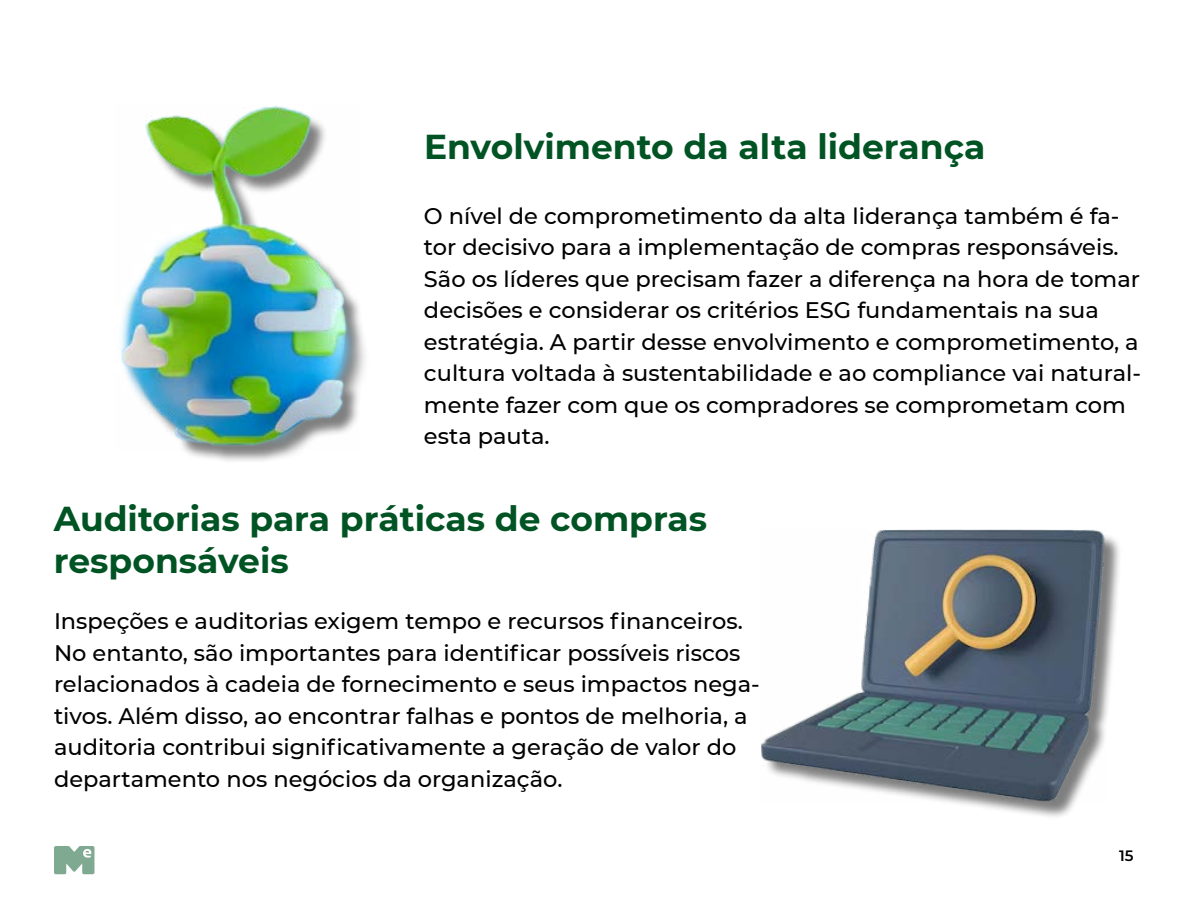
<style>
.page{position:relative;width:1200px;height:900px;background:#fff}
.page>*{position:absolute;margin:0;border:0;box-sizing:border-box;transform-origin:0 0}
.t1{font:700 34.5px/41.4px "Montserrat";color:#005323}
.t2{font:500 22.5px/31.5px "Montserrat";color:#000}
.t3{font:600 15px "Montserrat";color:#000}
</style>
<div class="page">
<svg style="left:54px;top:846px;width:41px;height:28px"></svg>
<div style="left:123px;top:110px;width:250px;height:354px;background:#000;opacity:.5"></div>
<img style="left:120px;top:106px;width:239px;height:344px">
<div style="left:764px;top:532px;width:359px;height:288px;background:#000;opacity:.5"></div>
<img style="left:761px;top:529px;width:345px;height:274px">
<h1 class="t1" style="left:424px;top:124px;width:563px">Envolvimento da alta liderança</h1>
<p class="t2" style="left:424px;top:199px;width:719px">O nível de comprometimento da alta liderança também é fa&shy;tor decisivo para a implementação de compras responsáveis.<br>São os líderes que precisam fazer a diferença na hora de tomar decisões e considerar os critérios ESG fundamentais na sua estratégia. A partir desse envolvimento e comprometimento, a cultura voltada à sustentabilidade e ao compliance vai natural&shy;mente fazer com que os compradores se comprometam com esta pauta.</p>
<h1 class="t1" style="left:54px;top:497px;width:655px">Auditorias para práticas de compras responsáveis</h1>
<p class="t2" style="left:54px;top:605px;width:707px">Inspeções e auditorias exigem tempo e recursos financeiros.<br>No entanto, são importantes para identificar possíveis riscos relacionados à cadeia de fornecimento e seus impactos nega&shy;tivos. Além disso, ao encontrar falhas e pontos de melhoria, a auditoria contribui significativamente a geração de valor do departamento nos negócios da organização.</p>
<p class="t3" style="left:1119px;top:845px;width:16px">15</p>
</div>
